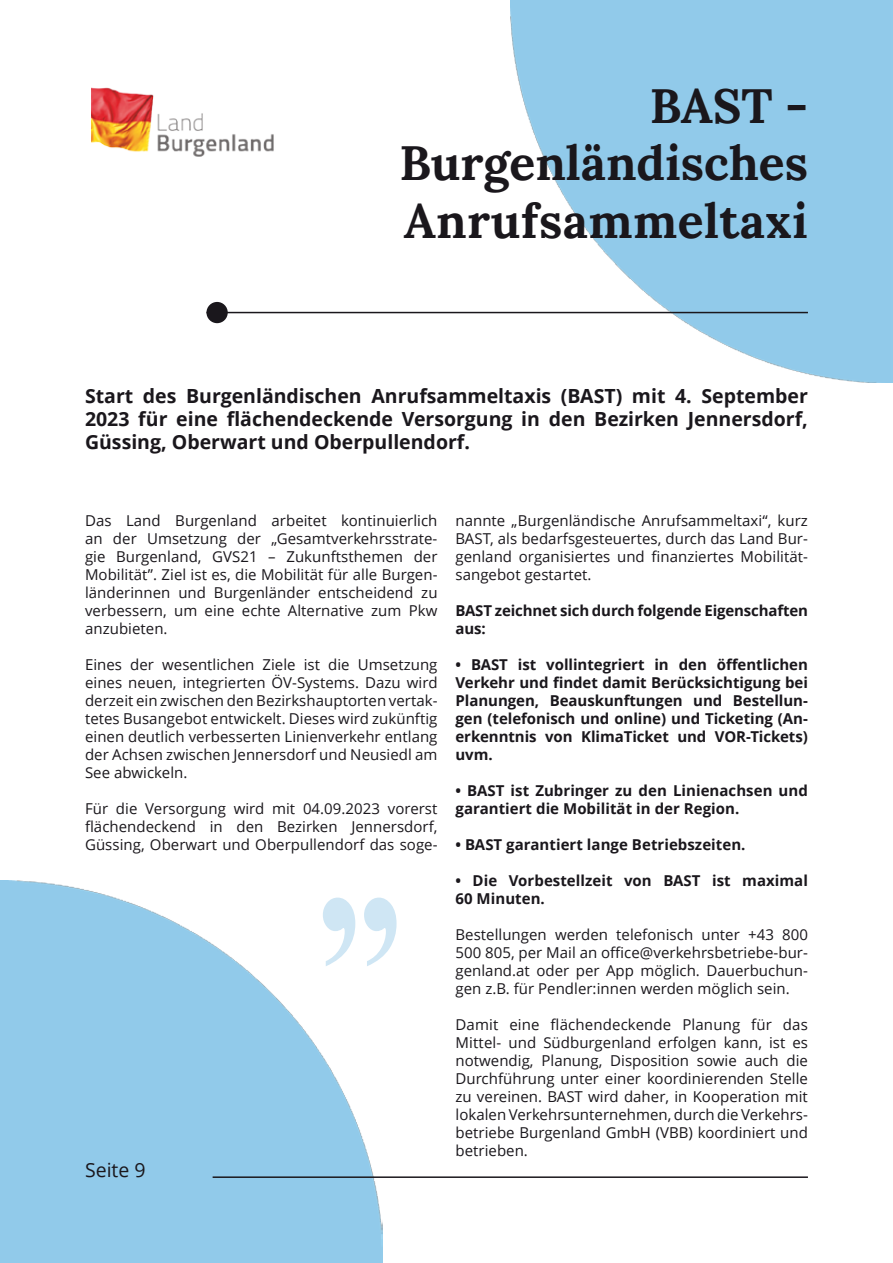
<style>
.page{position:relative;width:893px;height:1263px;background:#fff}
.page>*{position:absolute;margin:0;border:0;box-sizing:border-box;transform-origin:0 0}
.t1{font:700 210.6px "Times New Roman";color:#cfe6f4;scale:.83 1}
.t2{font:700 48px/57.6px "Lora";color:#1a171c;text-align:justify}
.t3{font:700 19.5px/23.4px "Open Sans";color:#1a171c;text-align:justify}
.t4{font:19.5px "Open Sans";color:#1a171c}
.t5{font:15px/18px "Open Sans";letter-spacing:.005em;color:#1a171c;text-align:justify}
.t6{font:700 15px/18px "Open Sans";letter-spacing:.005em;color:#1a171c}
</style>
<div class="page">
<img style="left:0;top:880px;width:383px;height:383px">
<hr style="left:213px;top:1176px;width:595px;height:2px;background:#1a171c">
<img style="left:92px;top:87px;width:182px;height:70px">
<hr style="left:206px;top:312px;width:602px;height:1px;background:#1a171c">
<div style="left:206px;top:302px;width:22px;height:21px;background:#1a171c;border-radius:50%"></div>
<h2 class="t2" style="left:399px;top:77px;width:410px;text-indent:250px">BAST - Burgenländisches Anrufsammeltaxi</h2>
<h3 class="t3" style="left:85px;top:383px;width:724px">Start des Burgenländischen Anrufsammeltaxis (BAST) mit 4. September 2023 für eine flächendeckende Versorgung in den Bezirken Jennersdorf, Güssing, Oberwart und Oberpullendorf.</h3>
<p class="t5" style="left:85px;top:511px;width:354px">Das Land Burgenland arbeitet kontinuierlich an der Umsetzung der „Gesamtverkehrsstrate&shy;gie Burgenland, GVS21 – Zukunftsthemen der Mobilität”. Ziel ist es, die Mobilität für alle Burgen&shy;länderinnen und Burgenländer entscheidend zu verbessern, um eine echte Alternative zum Pkw anzubieten.</p>
<p class="t5" style="left:85px;top:655px;width:354px">Eines der wesentlichen Ziele ist die Umsetzung eines neuen, integrierten ÖV-Systems. Dazu wird derzeit ein zwischen den Bezirkshauptorten vertak&shy;tetes Busangebot entwickelt. Dieses wird zukünftig einen deutlich verbesserten Linienverkehr entlang der Achsen zwischen Jennersdorf und Neusiedl am See abwickeln.</p>
<p class="t5" style="left:85px;top:799px;width:354px">Für die Versorgung wird mit 04.09.2023 vorerst flächendeckend in den Bezirken Jennersdorf, Güssing, Oberwart und Oberpullendorf das soge-</p>
<h3 class="t4" style="left:85px;top:1156px;width:62px">Seite 9</h3>
<h1 class="t1" style="left:316px;top:818px;width:107px">”</h1>
<p class="t5" style="left:455px;top:511px;width:354px">nannte „Burgenländische Anrufsammeltaxi“, kurz BAST, als bedarfsgesteuertes, durch das Land Bur&shy;genland organisiertes und finanziertes Mobilität&shy;sangebot gestartet.</p>
<p class="t6" style="left:455px;top:601px;width:354px">BAST zeichnet sich durch folgende Eigenschaften aus:</p>
<p class="t6" style="left:455px;top:655px;width:354px;text-align:justify">• BAST ist vollintegriert in den öffentlichen Verkehr und findet damit Berücksichtigung bei Planungen, Beauskunftungen und Bestellun&shy;gen (telefonisch und online) und Ticketing (An&shy;erkenntnis von KlimaTicket und VOR-Tickets) uvm.</p>
<p class="t6" style="left:455px;top:781px;width:354px">• BAST ist Zubringer zu den Linienachsen und garantiert die Mobilität in der Region.</p>
<p class="t6" style="left:455px;top:835px;width:292px">• BAST garantiert lange Betriebszeiten.</p>
<p class="t6" style="left:455px;top:871px;width:354px">• Die Vorbestellzeit von BAST ist maximal<br>60 Minuten.</p>
<p class="t5" style="left:455px;top:925px;width:354px">Bestellungen werden telefonisch unter +43 800<br>500 805, per Mail an office@verkehrsbetriebe-bur&shy;genland.at oder per App möglich. Dauerbuchun&shy;gen z.B. für Pendler:innen werden möglich sein.</p>
<p class="t5" style="left:455px;top:1015px;width:354px">Damit eine flächendeckende Planung für das Mittel- und Südburgenland erfolgen kann, ist es notwendig, Planung, Disposition sowie auch die Durchführung unter einer koordinierenden Stelle zu vereinen. BAST wird daher, in Kooperation mit lokalen Verkehrsunternehmen, durch die Verkehrs&shy;betriebe Burgenland GmbH (VBB) koordiniert und betrieben.</p>
</div>
